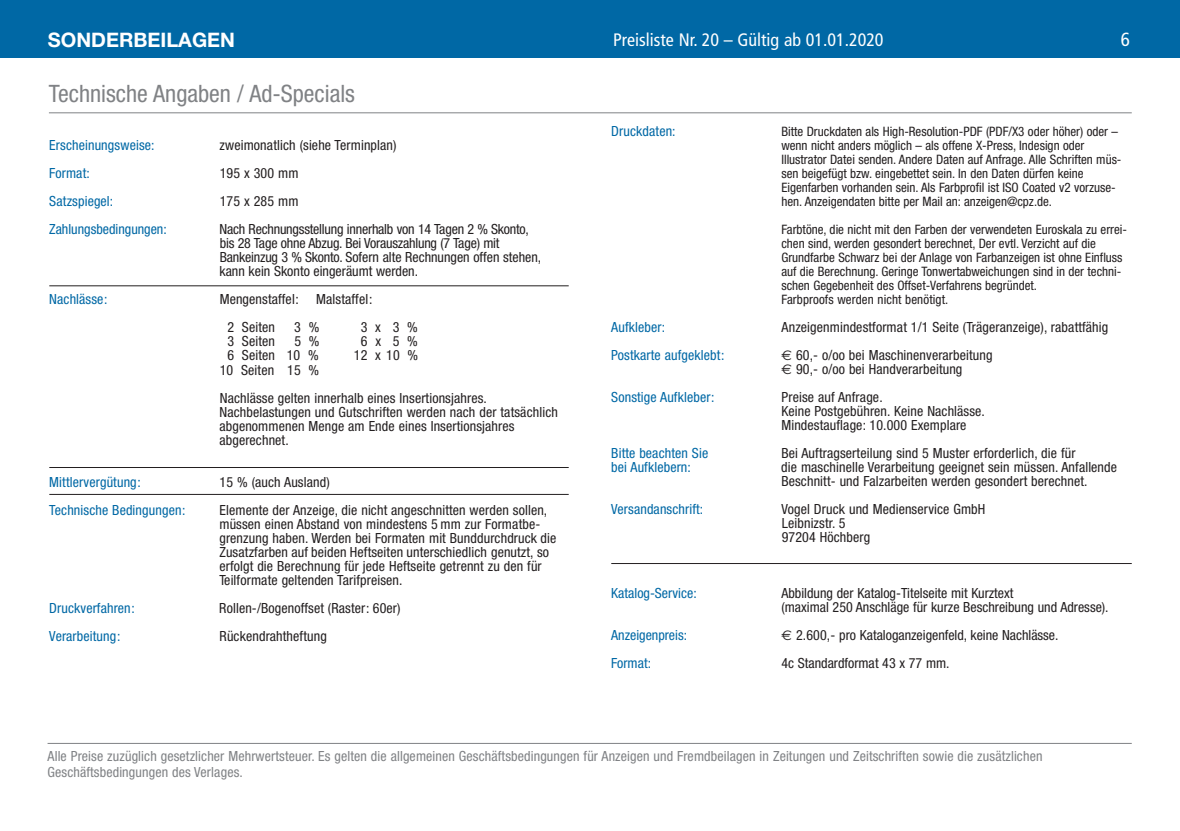
<style>
.page{position:relative;width:1180px;height:831px;background:#fff}
.page>*{position:absolute;margin:0;border:0;box-sizing:border-box;transform-origin:0 0}
.t1{font:condensed 24px "Helvetica Neue";color:#808285}
.t2{font:700 20px "Helvetica Neue";color:#fff}
.t3{font:condensed 19px "Frutiger";color:#fff}
.t4{font:condensed 18px "Frutiger";color:#fff}
.t5{font:condensed 14px/14px "Helvetica Neue";letter-spacing:.01em;color:#231f20}
.t6{font:condensed 14px "Helvetica Neue";letter-spacing:.01em;color:#0068a5}
.t7{font:condensed 14px/15.6px "Helvetica Neue";letter-spacing:.01em;color:#808285}
.t8{font:condensed 14px/14px "Helvetica Neue";letter-spacing:-.015em;color:#231f20}
.t9{font:condensed 13px/14px "Helvetica Neue";color:#231f20}
.s1{font-family:"Euro Sans";font-stretch:normal}
</style>
<div class="page">
<div style="left:0;top:0;width:1179px;height:58px;background:#0068a5"></div>
<hr style="left:49px;top:112px;width:1082px;height:1px;background:#808285">
<hr style="left:49px;top:285px;width:519px;height:1px;background:#231f20">
<hr style="left:49px;top:467px;width:519px;height:1px;background:#231f20">
<hr style="left:49px;top:494px;width:519px;height:1px;background:#231f20">
<hr style="left:611px;top:563px;width:520px;height:1px;background:#231f20">
<hr style="left:48px;top:743px;width:1083px;height:1px;background:#808285">
<h2 class="t2" style="left:48px;top:33px;width:189px">SONDERBEILAGEN</h2>
<h1 class="t1" style="left:49px;top:85px;width:307px">Technische Angaben / Ad-Specials</h1>
<p class="t6" style="left:49px;top:140px;width:107px">Erscheinungsweise:</p>
<p class="t5" style="left:219px;top:140px;width:178px">zweimonatlich (siehe Terminplan)</p>
<p class="t6" style="left:49px;top:168px;width:42px">Format:</p>
<p class="t5" style="left:220px;top:168px;width:80px">195 x 300 mm</p>
<p class="t6" style="left:49px;top:196px;width:65px">Satzspiegel:</p>
<p class="t5" style="left:220px;top:196px;width:80px">175 x 285 mm</p>
<p class="t6" style="left:49px;top:224px;width:119px">Zahlungsbedingungen:</p>
<p class="t8" style="left:219px;top:224px;width:323px">Nach Rechnungsstellung innerhalb von 14 Tagen 2 % Skonto, bis 28 Tage ohne Abzug. Bei Vorauszahlung (7 Tage) mit Bankeinzug 3 % Skonto. Sofern alte Rechnungen offen stehen, kann kein Skonto eingeräumt werden.</p>
<p class="t6" style="left:49px;top:294px;width:60px">Nachlässe:</p>
<p class="t5" style="left:227px;top:287px;width:146px;line-height:28px;text-indent:-8px">Mengenstaffel: Malstaffel:<br>2 Seiten</p>
<p class="t5" style="left:294px;top:322px;width:27px">3 %</p>
<p class="t5" style="left:361px;top:322px;width:58px">3 x 3 %</p>
<p class="t5" style="left:227px;top:336px;width:49px">3 Seiten</p>
<p class="t5" style="left:294px;top:336px;width:27px">5 %</p>
<p class="t5" style="left:361px;top:336px;width:58px">6 x 5 %</p>
<p class="t5" style="left:227px;top:350px;width:93px">6 Seiten 10 %</p>
<p class="t5" style="left:354px;top:350px;width:66px">12 x 10 %</p>
<p class="t5" style="left:220px;top:357px;width:268px;line-height:28px">10 Seiten 15 %<br>Nachlässe gelten innerhalb eines Insertionsjahres.</p>
<p class="t5" style="left:219px;top:406px;width:340px">Nachbelastungen und Gutschriften werden nach der tatsächlich abgenommenen Menge am Ende eines Insertionsjahres abgerechnet.</p>
<p class="t6" style="left:49px;top:476px;width:93px">Mittlervergütung:</p>
<p class="t5" style="left:219px;top:476px;width:112px">15 % (auch Ausland)</p>
<p class="t6" style="left:49px;top:504px;width:138px">Technische Bedingungen:</p>
<p class="t5" style="left:219px;top:504px;width:338px">Elemente der Anzeige, die nicht angeschnitten werden sollen, müssen einen Abstand von mindestens 5 mm zur Formatbe - grenzung haben. Werden bei Formaten mit Bunddurchdruck die Zusatzfarben auf beiden Heftseiten unter schiedlich genutzt, so erfolgt die Berechnung für jede Heftseite getrennt zu den für Teilformate geltenden Tarifpreisen.</p>
<p class="t6" style="left:49px;top:602px;width:87px">Druckverfahren:</p>
<p class="t5" style="left:219px;top:602px;width:183px">Rollen-/Bogenoffset (Raster: 60er)</p>
<p class="t6" style="left:49px;top:630px;width:73px">Verarbeitung:</p>
<p class="t5" style="left:220px;top:630px;width:109px">Rückendrahtheftung</p>
<p class="t4" style="left:613px;top:33px;width:272px">Preisliste Nr. 20 – Gültig ab 01.01.2020</p>
<h3 class="t3" style="left:1120px;top:32px;width:11px">6</h3>
<p class="t6" style="left:611px;top:126px;width:66px">Druckdaten:</p>
<p class="t9" style="left:781px;top:125px;width:341px">Bitte Druckdaten als High-Resolution-PDF (PDF/X3 oder höher) oder – wenn nicht anders möglich – als offene X-Press, Indesign oder Illustrator Datei senden. Andere Daten auf Anfrage. Alle Schriften müs&shy;sen beigefügt bzw. eingebettet sein. In den Daten dürfen keine Eigenfarben vorhanden sein. Als Farbprofil ist ISO Coated v2 vorzuse&shy;hen. Anzeigendaten bitte per Mail an: anzeigen@cpz.de.</p>
<p class="t9" style="left:781px;top:223px;width:347px">Farbtöne, die nicht mit den Farben der verwendeten Euroskala zu errei&shy;chen sind, werden gesondert berechnet, Der evtl. Verzicht auf die Grundfarbe Schwarz bei der Anlage von Farbanzeigen ist ohne Einfluss auf die Berechnung. Geringe Tonwertabweichungen sind in der techni&shy;schen Gegebenheit des Offset-Verfahrens begründet.<br>Farbproofs werden nicht benötigt.</p>
<p class="t6" style="left:611px;top:322px;width:55px">Aufkleber:</p>
<p class="t5" style="left:781px;top:321px;width:328px">Anzeigenmindestformat 1/1 Seite (Trägeranzeige), rabattfähig</p>
<p class="t6" style="left:611px;top:350px;width:115px">Postkarte aufgeklebt:</p>
<p class="t5" style="left:781px;top:349px;width:213px"><span class="s1">€</span> 60,- o/oo bei Maschinenverarbeitung <span class="s1">€</span> 90,- o/oo bei Handverarbeitung</p>
<p class="t6" style="left:611px;top:392px;width:105px">Sonstige Aufkleber:</p>
<p class="t5" style="left:781px;top:391px;width:205px">Preise auf Anfrage.<br>Keine Postgebühren. Keine Nachlässe.<br>Mindestauflage: 10.000 Exemplare</p>
<p class="t6" style="left:611px;top:448px;width:98px">Bitte beachten Sie</p>
<p class="t5" style="left:781px;top:447px;width:295px">Bei Auftragserteilung sind 5 Muster erforderlich, die für</p>
<p class="t6" style="left:611px;top:462px;width:81px">bei Aufklebern:</p>
<p class="t5" style="left:781px;top:461px;width:337px">die maschinelle Verarbeitung geeignet sein müssen. Anfallende<br>Beschnitt- und Falzarbeiten werden gesondert berechnet.</p>
<p class="t6" style="left:611px;top:504px;width:93px">Versandanschrift:</p>
<p class="t5" style="left:781px;top:503px;width:205px">Vogel Druck und Medienservice GmbH<br>Leibnizstr. 5<br>97204 Höchberg</p>
<p class="t6" style="left:611px;top:588px;width:87px">Katalog-Service:</p>
<p class="t5" style="left:781px;top:587px;width:328px">Abbildung der Katalog-Titelseite mit Kurztext<br>(maximal 250 Anschläge für kurze Beschreibung und Adresse).</p>
<p class="t6" style="left:611px;top:630px;width:77px">Anzeigenpreis:</p>
<p class="t5" style="left:781px;top:629px;width:278px"><span class="s1">€</span> 2.600,- pro Kataloganzeigenfeld, keine Nachlässe.</p>
<p class="t6" style="left:611px;top:658px;width:41px">Format:</p>
<p class="t5" style="left:781px;top:657px;width:170px">4c Standardformat 43 x 77 mm.</p>
<p class="t7" style="left:48px;top:749px;width:996px">Alle Preise zuzüglich gesetzlicher Mehrwertsteuer. Es gelten die allgemeinen Geschäftsbedingungen für Anzeigen und Fremdbeilagen in Zeitungen und Zeitschriften sowie die zusätzlichen<br>Geschäftsbedingungen des Verlages.</p>
</div>
